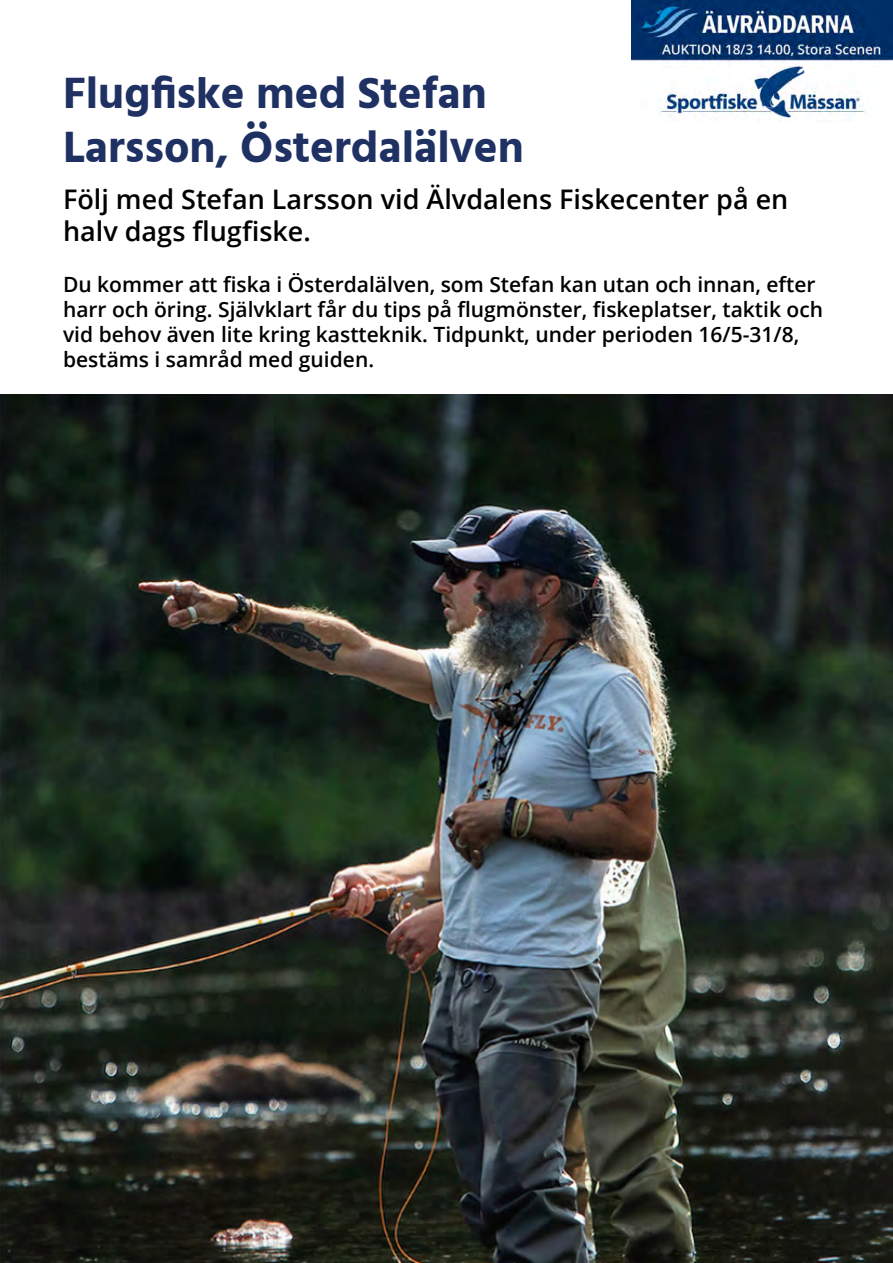
<style>
.page{position:relative;width:893px;height:1263px;background:#fff}
.page>*{position:absolute;margin:0;border:0;box-sizing:border-box;transform-origin:0 0}
.t1{font:700 45px/54px "Hind Madurai";color:#1f3163}
.t2{font:600 27px/32.4px "Open Sans";color:#000}
.t3{font:600 21px/25.2px "Open Sans";color:#000}
</style>
<div class="page">
<img style="left:631px;top:0;width:261px;height:122px">
<img style="left:0;top:395px;width:893px;height:868px">
<p class="t1" style="left:63px;top:68px;width:462px">Flugfiske med Stefan<br>Larsson, Österdalälven</p>
<p class="t2" style="left:63px;top:182px;width:727px">Följ med Stefan Larsson vid Älvdalens Fiskecenter på en halv dags flugfiske.</p>
<p class="t3" style="left:63px;top:271px;width:762px">Du kommer att fiska i Österdalälven, som Stefan kan utan och innan, efter harr och öring. Självklart får du tips på flugmönster, fiskeplatser, taktik och vid behov även lite kring kastteknik. Tidpunkt, under perioden 16/5-31/8, bestäms i samråd med guiden.</p>
</div>
